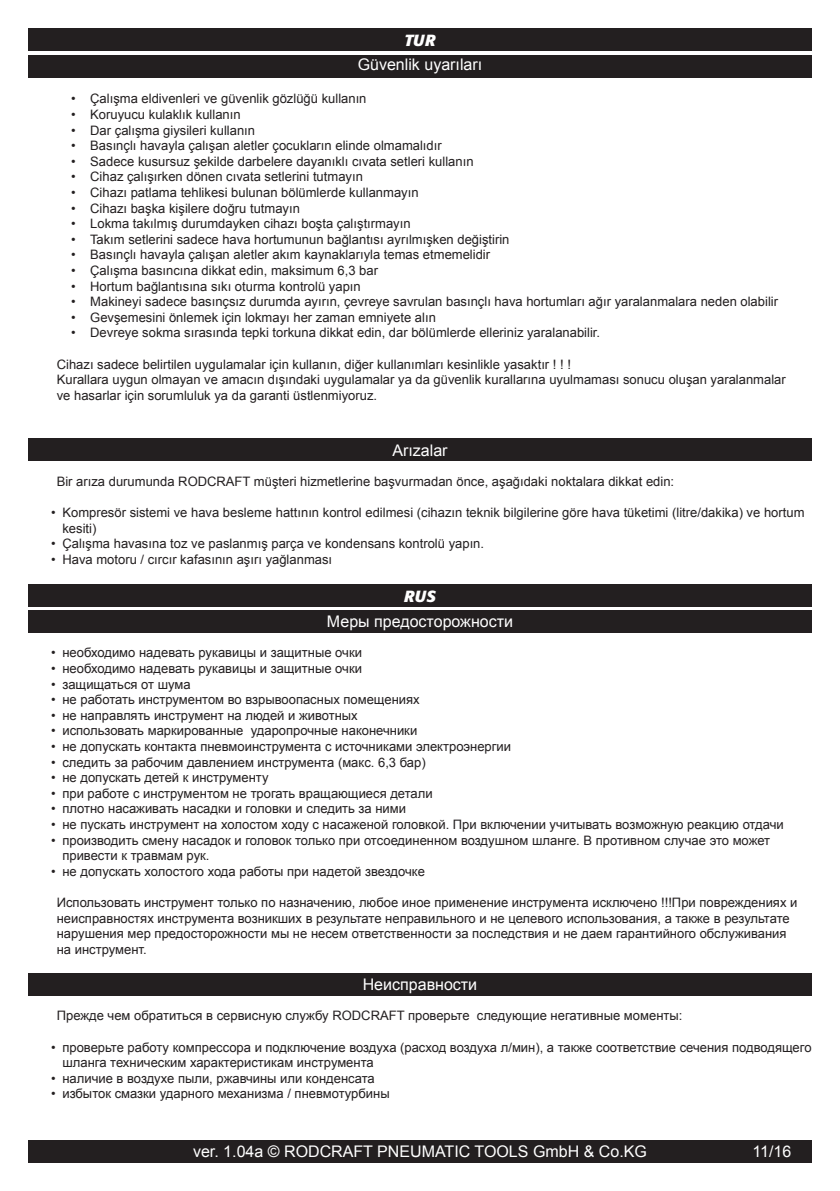
<style>
.page{position:relative;width:840px;height:1191px;background:#fff}
.page>*{position:absolute;margin:0;border:0;box-sizing:border-box;transform-origin:0 0}
.t1{font:16px "Arial";color:#fff}
.t2{font:italic 700 16px "Formata";letter-spacing:.02em;color:#fff}
.t3{font:13px/15.6px "Arial";color:#231f20}
</style>
<div class="page">
<div style="left:28px;top:28px;width:783px;height:23px;background:#231f20"></div>
<div style="left:28px;top:1140px;width:783px;height:22px;background:#231f20"></div>
<div style="left:28px;top:584px;width:783px;height:23px;background:#231f20"></div>
<div style="left:28px;top:438px;width:783px;height:23px;background:#231f20"></div>
<div style="left:28px;top:55px;width:783px;height:23px;background:#231f20"></div>
<div style="left:28px;top:973px;width:783px;height:22px;background:#231f20"></div>
<div style="left:28px;top:609px;width:783px;height:23px;background:#231f20"></div>
<p class="t2" style="left:404px;top:30px;width:32px">TUR</p>
<p class="t1" style="left:357px;top:54px;width:126px">Güvenlik uyarıları</p>
<p class="t3" style="left:71px;top:91px;width:296px">• Çalışma eldivenleri ve güvenlik gözlüğü kullanın</p>
<p class="t3" style="left:71px;top:107px;width:171px">• Koruyucu kulaklık kullanın</p>
<p class="t3" style="left:71px;top:122px;width:185px">• Dar çalışma giysileri kullanın</p>
<p class="t3" style="left:71px;top:138px;width:372px">• Basınçlı havayla çalışan aletler çocukların elinde olmamalıdır</p>
<p class="t3" style="left:71px;top:153px;width:403px">• Sadece kusursuz şekilde darbelere dayanıklı cıvata setleri kullanın</p>
<p class="t3" style="left:71px;top:169px;width:293px">• Cihaz çalışırken dönen cıvata setlerini tutmayın</p>
<p class="t3" style="left:71px;top:185px;width:349px">• Cihazı patlama tehlikesi bulunan bölümlerde kullanmayın</p>
<p class="t3" style="left:71px;top:200px;width:230px">• Cihazı başka kişilere doğru tutmayın</p>
<p class="t3" style="left:71px;top:216px;width:341px">• Lokma takılmış durumdayken cihazı boşta çalıştırmayın</p>
<p class="t3" style="left:71px;top:231px;width:439px">• Takım setlerini sadece hava hortumunun bağlantısı ayrılmışken değiştirin</p>
<p class="t3" style="left:71px;top:247px;width:420px">• Basınçlı havayla çalışan aletler akım kaynaklarıyla temas etmemelidir</p>
<p class="t3" style="left:71px;top:263px;width:308px">• Çalışma basıncına dikkat edin, maksimum 6,3 bar</p>
<p class="t3" style="left:71px;top:278px;width:291px">• Hortum bağlantısına sıkı oturma kontrolü yapın</p>
<p class="t3" style="left:71px;top:294px;width:708px">• Makineyi sadece basınçsız durumda ayırın, çevreye savrulan basınçlı hava hortumları ağır yaralanmalara neden olabilir</p>
<p class="t3" style="left:71px;top:309px;width:366px">• Gevşemesini önlemek için lokmayı her zaman emniyete alın</p>
<p class="t3" style="left:71px;top:325px;width:530px">• Devreye sokma sırasında tepki torkuna dikkat edin, dar bölümlerde elleriniz yaralanabilir.</p>
<p class="t3" style="left:57px;top:356px;width:730px">Cihazı sadece belirtilen uygulamalar için kullanın, diğer kullanımları kesinlikle yasaktır ! ! !<br>Kurallara uygun olmayan ve amacın dışındaki uygulamalar ya da güvenlik kurallarına uyulmaması sonucu oluşan yaralanmalar ve hasarlar için sorumluluk ya da garanti üstlenmiyoruz.</p>
<p class="t1" style="left:392px;top:439px;width:57px">Arızalar</p>
<p class="t3" style="left:57px;top:473px;width:618px">Bir arıza durumunda RODCRAFT müşteri hizmetlerine başvurmadan önce, aşağıdaki noktalara dikkat edin:</p>
<p class="t3" style="left:62px;top:505px;width:743px">Kompresör sistemi ve hava besleme hattının kontrol edilmesi (cihazın teknik bilgilerine göre hava tüketimi (litre/dakika) ve hortum kesiti)<br>Çalışma havasına toz ve paslanmış parça ve kondensans kontrolü yapın.<br>Hava motoru / cırcır kafasının aşırı yağlanması</p>
<p class="t3" style="left:51px;top:505px;width:6px">•</p>
<p class="t3" style="left:51px;top:536px;width:6px">• •</p>
<p class="t2" style="left:404px;top:586px;width:33px">RUS</p>
<p class="t1" style="left:327px;top:611px;width:187px">Меры предосторожности</p>
<p class="t3" style="left:62px;top:645px;width:722px">необходимо надевать рукавицы и защитные очки<br>необходимо надевать рукавицы и защитные очки<br>защищаться от шума<br>не работать инструментом во взрывоопасных помещениях<br>не направлять инструмент на людей и животных<br>использовать маркированные ударопрочные наконечники<br>не допускать контакта пневмоинструмента с источниками электроэнергии<br>следить за рабочим давлением инструмента (макс. 6,3 бар)<br>не допускать детей к инструменту<br>при работе с инструментом не трогать вращающиеся детали<br>плотно насаживать насадки и головки и следить за ними<br>не пускать инструмент на холостом ходу с насаженой головкой. При включении учитывать возможную реакцию отдачи производить смену насадок и головок только при отсоединенном воздушном шланге. В противном случае это может привести к травмам рук.<br>не допускать холостого хода работы при надетой звездочке</p>
<p class="t3" style="left:57px;top:895px;width:741px">Использовать инструмент только по назначению, любое иное применение инструмента исключено !!!При повреждениях и неисправностях инструмента возникших в результате неправильного и не целевого использования, а также в результате нарушения мер предосторожности мы не несем ответственности за последствия и не даем гарантийного обслуживания на инструмент.</p>
<p class="t3" style="left:51px;top:645px;width:6px;text-align:justify">• • • • • • • • • • • • •</p>
<p class="t3" style="left:51px;top:863px;width:6px">•</p>
<p class="t1" style="left:362px;top:974px;width:116px">Неисправности</p>
<p class="t3" style="left:57px;top:1008px;width:627px">Прежде чем обратиться в сервисную службу RODCRAFT проверьте следующие негативные моменты:</p>
<p class="t3" style="left:62px;top:1039px;width:750px">проверьте работу компрессора и подключение воздуха (расход воздуха л/мин), а также соответствие сечения подводящего шланга техническим характеристикам инструмента<br>наличие в воздухе пыли, ржавчины или конденсата<br>избыток смазки ударного механизма / пневмотурбины</p>
<p class="t3" style="left:51px;top:1039px;width:6px">•</p>
<p class="t3" style="left:51px;top:1070px;width:6px">• •</p>
<p class="t1" style="left:193px;top:1141px;width:455px">ver. 1.04a © RODCRAFT PNEUMATIC TOOLS GmbH &amp; Co.KG</p>
<p class="t1" style="left:752px;top:1141px;width:40px">11/16</p>
</div>
